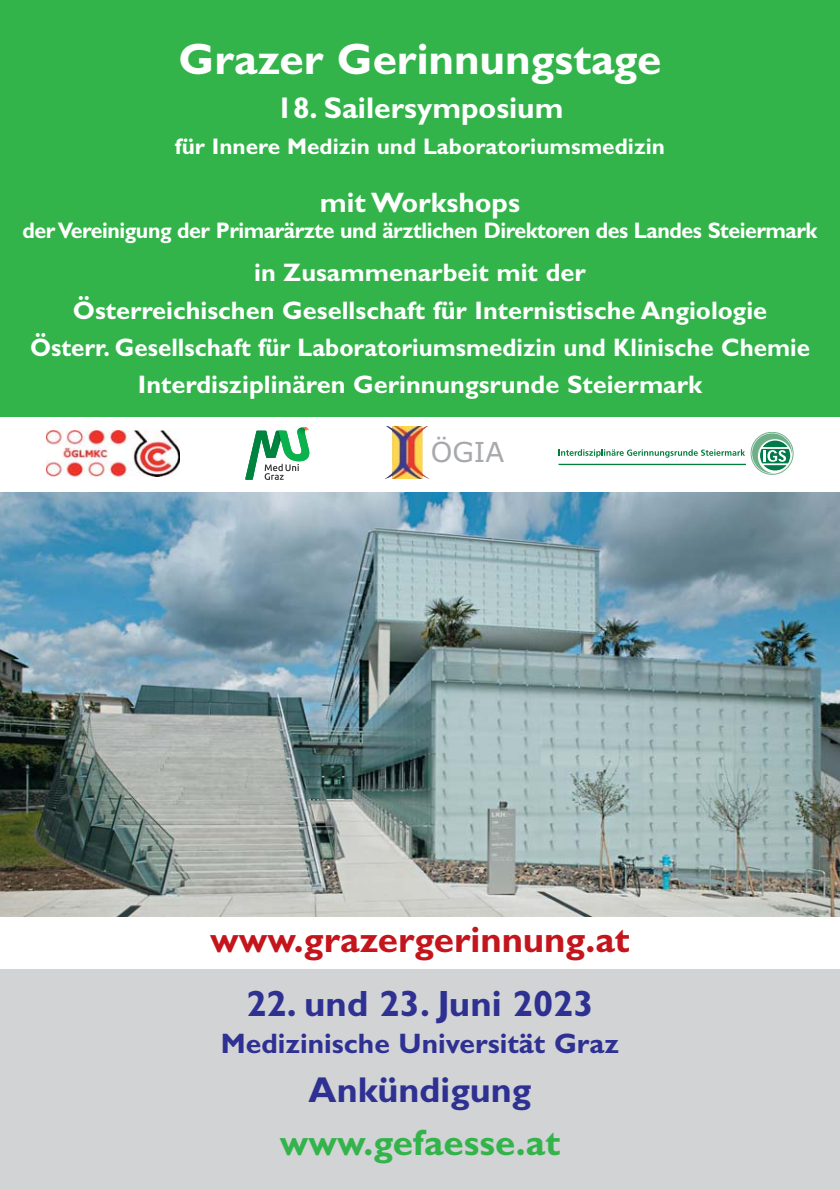
<style>
.page{position:relative;width:840px;height:1190px;background:#fff}
.page>*{position:absolute;margin:0;border:0;box-sizing:border-box;transform-origin:0 0}
.t1{font:700 44px "Gill Sans";color:#fff}
.t2{font:700 36.6px "Gill Sans";color:#c4151c}
.t3{font:700 36.6px "Gill Sans";color:#2e3092}
.t4{font:700 36.6px "Gill Sans";color:#32b44a}
.t5{font:700 36px "Gill Sans";color:#2e3092}
.t6{font:700 30px "Gill Sans";color:#fff}
.t7{font:700 28.2px "Gill Sans";color:#2e3092}
.t8{font:700 28.2px "Gill Sans";color:#fff}
.t9{font:27.6px "Verdana";color:#a7a9ac}
.t10{font:700 25.4px/37.4px "Gill Sans";color:#fff;text-align:center}
.t11{font:700 22.6px "Gill Sans";letter-spacing:-.02em;color:#fff;scale:.95 1}
.t12{font:700 22.6px "Gill Sans";color:#fff}
</style>
<div class="page">
<div style="left:0;top:969px;width:840px;height:221px;background:#d1d3d4"></div>
<div style="left:0;top:0;width:840px;height:416px;background:#32b44a"></div>
<img style="left:0;top:492px;width:840px;height:425px">
<img style="left:47px;top:430px;width:132px;height:46px">
<div style="left:751px;top:432px;width:42px;height:42px;background:#7eb894;border-radius:50%"></div>
<div style="left:751px;top:432px;width:42px;height:43px;border:1px solid #70b089;border-radius:50%"></div>
<svg style="left:752px;top:433px;width:40px;height:40px"></svg>
<hr style="left:559px;top:464px;width:187px;height:1px;background:#007f3d">
<svg style="left:559px;top:449px;width:186px;height:9px"></svg>
<img style="left:385px;top:426px;width:45px;height:53px">
<svg style="left:245px;top:428px;width:64px;height:52px"></svg>
<h1 class="t1" style="left:179px;top:44px;width:484px">Grazer Gerinnungstage</h1>
<p class="t6" style="left:276px;top:98px;width:289px">18. Sailersymposium</p>
<p class="t12" style="left:175px;top:138px;width:492px">für Innere Medizin und Laboratoriumsmedizin</p>
<p class="t8" style="left:320px;top:193px;width:202px">mit Workshops</p>
<p class="t11" style="left:23px;top:223px;width:838px">der Vereinigung der Primarärzte und ärztlichen Direktoren des Landes Steiermark</p>
<p class="t10" style="left:30px;top:257px;width:782px">in Zusammenarbeit mit der<br>Österreichischen Gesellschaft für Internistische Angiologie Österr. Gesellschaft für Laboratoriumsmedizin und Klinische Chemie Interdisziplinären Gerinnungsrunde Steiermark</p>
<p class="t9" style="left:431px;top:437px;width:75px">ÖGIA</p>
<h2 class="t2" style="left:210px;top:927px;width:421px">www.grazergerinnung.at</h2>
<h2 class="t3" style="left:246px;top:991px;width:349px">22. und 23. Juni 2023</h2>
<p class="t7" style="left:221px;top:1034px;width:400px">Medizinische Universität Graz</p>
<h3 class="t5" style="left:309px;top:1078px;width:224px">Ankündigung</h3>
<h2 class="t4" style="left:280px;top:1130px;width:282px">www.gefaesse.at</h2>
</div>
